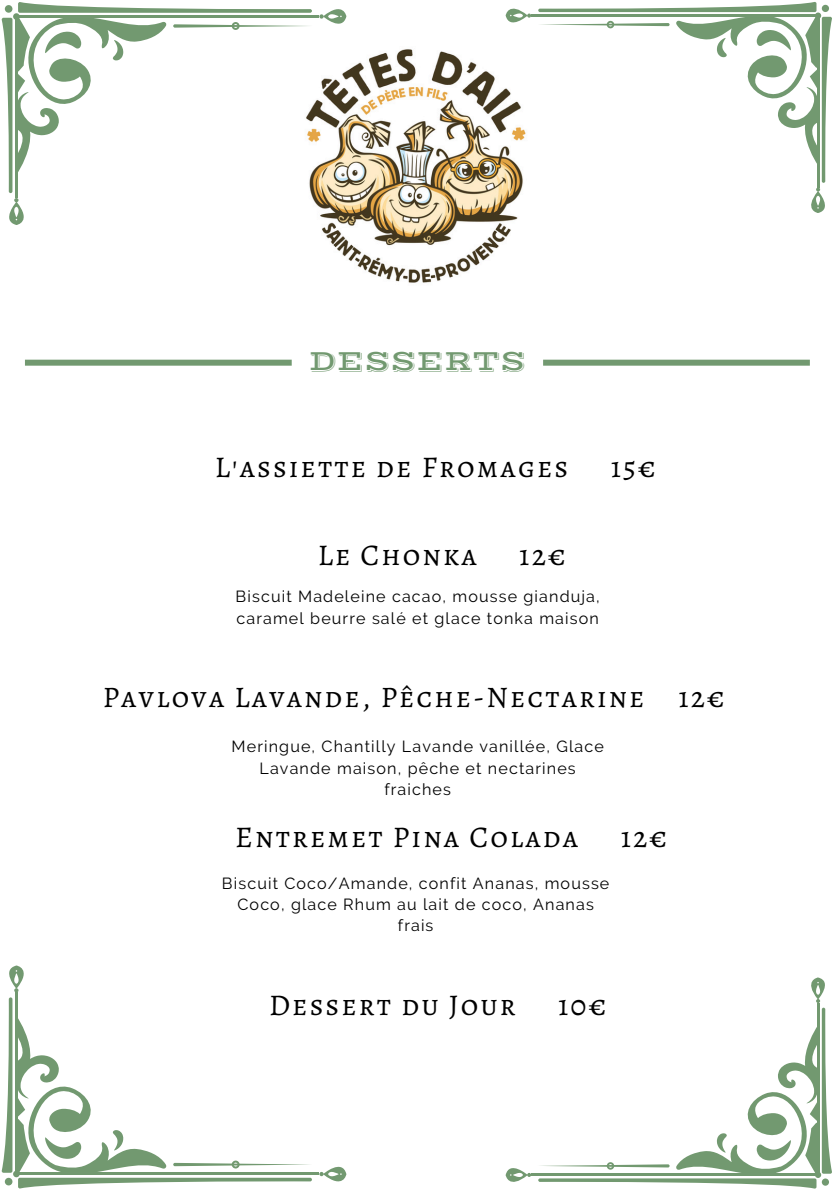
<style>
.page{position:relative;width:834px;height:1191px;background:#fff}
.page>*{position:absolute;margin:0;border:0;box-sizing:border-box;transform-origin:0 0}
.t1{font:30px "Alegreya SC";letter-spacing:.07em;color:#000}
.t2{font:29.2px "Vast Shadow";color:#729970}
.t3{font:16px/21.4px "Raleway";letter-spacing:.07em;color:#000;text-align:center}
</style>
<div class="page">
<img style="left:312px;top:49px;width:214px;height:234px">
<svg style="left:505px;top:8px;width:26px;height:15px"></svg>
<hr style="left:531px;top:15px;width:286px;height:2px;background:#729970">
<svg style="left:538px;top:2px;width:294px;height:211px"></svg>
<svg style="left:319px;top:9px;width:27px;height:15px"></svg>
<hr style="left:17px;top:15px;width:302px;height:3px;background:#729970">
<svg style="left:1px;top:2px;width:311px;height:223px"></svg>
<div style="left:25px;top:360px;width:267px;height:6px;background:#729970"></div>
<div style="left:543px;top:360px;width:267px;height:6px;background:#729970"></div>
<svg style="left:319px;top:1166px;width:27px;height:16px"></svg>
<hr style="left:17px;top:1173px;width:302px;height:2px;background:#729970">
<svg style="left:1px;top:966px;width:311px;height:223px"></svg>
<svg style="left:505px;top:1168px;width:26px;height:14px"></svg>
<hr style="left:531px;top:1174px;width:286px;height:2px;background:#729970">
<svg style="left:538px;top:978px;width:294px;height:211px"></svg>
<p class="t2" style="left:309px;top:343px;width:218px">DESSERTS</p>
<h2 class="t1" style="left:215px;top:447px;width:355px">L'assiette de Fromages</h2>
<h2 class="t1" style="left:611px;top:447px;width:47px">15€</h2>
<p class="t1" style="left:318px;top:534px;width:161px">Le Chonka</p>
<p class="t1" style="left:519px;top:534px;width:48px">12€</p>
<h1 class="t3" style="left:236px;top:586px;width:366px;text-align:left">Biscuit Madeleine cacao, mousse gianduja, caramel beurre salé et glace tonka maison</h1>
<h2 class="t1" style="left:103px;top:676px;width:623px">Pavlova Lavande, Pêche-Nectarine 12€</h2>
<h2 class="t3" style="left:231px;top:736px;width:374px">Meringue, Chantilly Lavande vanillée, Glace<br>Lavande maison, pêche et nectarines fraiches</h2>
<p class="t1" style="left:235px;top:817px;width:344px">Entremet Pina Colada</p>
<p class="t1" style="left:621px;top:817px;width:48px">12€</p>
<h2 class="t3" style="left:222px;top:872px;width:389px">Biscuit Coco/Amande, confit Ananas, mousse<br>Coco, glace Rhum au lait de coco, Ananas frais</h2>
<p class="t1" style="left:269px;top:985px;width:248px">Dessert du Jour</p>
<p class="t1" style="left:558px;top:985px;width:50px">10€</p>
</div>
